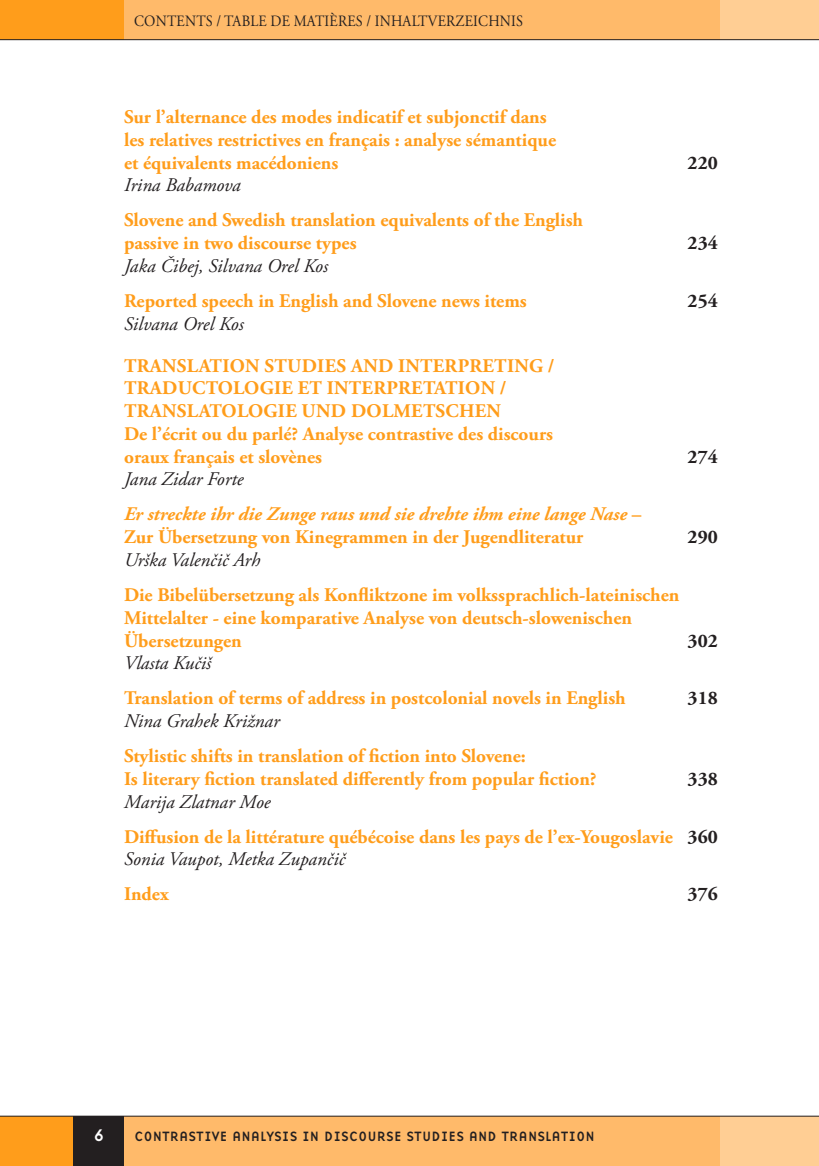
<style>
.page{position:relative;width:819px;height:1166px;background:#fff}
.page>*{position:absolute;margin:0;border:0;box-sizing:border-box;transform-origin:0 0}
.t1{font:700 19.25px/22.8px "Adobe Garamond Pro";color:#ff9d1b}
.t2{font:italic 19.25px "Adobe Garamond Pro";color:#231f20}
.t3{font:italic 700 19.25px/35px "Adobe Garamond Pro";color:#ff9d1b}
.t4{font:700 19.25px "Adobe Garamond Pro";color:#231f20}
.t5{font:17.5px "Base Nine";color:#fff}
.t6{font:15.75px "Adobe Garamond Pro";letter-spacing:.015em;color:#231f20;scale:.9 1}
.t7{font:14px "Base Nine";color:#231f20}
.s1{font-weight:400;color:#231f20}
.s2{font-style:normal}
.s3{font-weight:400;font-style:italic;color:#231f20}
.s4{color:#231f20}
</style>
<div class="page">
<div style="left:124px;top:0;width:596px;height:40px;background:#ffba6a"></div>
<div style="left:0;top:1116px;width:74px;height:50px;background:#ff9d1b"></div>
<div style="left:124px;top:1116px;width:620px;height:50px;background:#ffba6a"></div>
<div style="left:74px;top:1116px;width:50px;height:50px;background:#231f20"></div>
<div style="left:719px;top:1116px;width:99px;height:50px;background:#ffce94"></div>
<div style="left:719px;top:0;width:99px;height:40px;background:#ffce94"></div>
<div style="left:0;top:0;width:124px;height:40px;background:#ff9d1b"></div>
<hr style="left:0;top:39px;width:818px;height:1px;background:#231f20">
<hr style="left:0;top:1116px;width:818px;height:1px;background:#231f20">
<p class="t6" style="left:134px;top:11px;width:433px">CONTENTS / TABLE DE MATIÈRES / INHALTVERZEICHNIS</p>
<p class="t1" style="left:124px;top:106px;width:433px">Sur l’alternance des modes indicatif et subjonctif dans les relatives restrictives en français : analyse sémantique et équivalents macédoniens</p>
<p class="t4" style="left:687px;top:151px;width:32px">220</p>
<p class="t2" style="left:124px;top:174px;width:118px">Irina Babamova</p>
<p class="t1" style="left:124px;top:209px;width:460px">Slovene and Swedish translation equivalents of the English passive in two discourse types</p>
<p class="t4" style="left:687px;top:232px;width:32px">234</p>
<p class="t2" style="left:124px;top:254px;width:205px">Jaka Čibej, Silvana Orel Kos</p>
<p class="t1" style="left:124px;top:290px;width:404px">Reported speech in English and Slovene news items</p>
<p class="t4" style="left:687px;top:290px;width:32px">254</p>
<p class="t2" style="left:124px;top:312px;width:121px">Silvana Orel Kos</p>
<p class="t1" style="left:124px;top:354px;width:432px">TRANSLATION STUDIES AND INTERPRETING / TRADUCTOLOGIE ET INTERPRETATION / TRANSLATOLOGIE UND DOLMETSCHEN<br>De l’écrit ou du parlé? Analyse contrastive des discours oraux français et slovènes</p>
<p class="t4" style="left:687px;top:445px;width:32px">274</p>
<p class="t3" style="left:124px;top:462px;width:518px"><span class="s1">Jana Zidar Forte<br></span>Er streckte ihr die Zunge raus und sie drehte ihm eine lange Nase <span class="s2">–</span></p>
<p class="t1" style="left:124px;top:526px;width:461px">Zur Übersetzung von Kinegrammen in der Jugendliteratur</p>
<p class="t4" style="left:687px;top:526px;width:32px">290</p>
<p class="t2" style="left:124px;top:548px;width:138px">Urška Valenčič Arh</p>
<p class="t1" style="left:124px;top:584px;width:557px">Die Bibelübersetzung als Konfliktzone im volkssprachlich-lateinischen<br>Mittelalter - eine komparative Analyse von deutsch-slowenischen<br>Übersetzungen</p>
<p class="t4" style="left:687px;top:629px;width:32px">302</p>
<p class="t2" style="left:124px;top:651px;width:89px">Vlasta Kučiš</p>
<p class="t1" style="left:124px;top:687px;width:503px">Translation of terms of address in postcolonial novels in English</p>
<p class="t4" style="left:687px;top:687px;width:32px">318</p>
<p class="t2" style="left:124px;top:709px;width:157px">Nina Grahek Križnar</p>
<p class="t1" style="left:124px;top:745px;width:474px">Stylistic shifts in translation of fiction into Slovene:<br>Is literary fiction translated differently from popular fiction?</p>
<p class="t4" style="left:687px;top:767px;width:32px">338</p>
<p class="t1" style="left:124px;top:784px;width:595px;line-height:35px"><span class="s3">Marija Zlatnar Moe<br></span>Diffusion de la littérature québécoise dans les pays de l’ex-Yougoslavie <span class="s4">360</span></p>
<p class="t2" style="left:124px;top:847px;width:222px">Sonia Vaupot, Metka Zupančič</p>
<p class="t1" style="left:124px;top:883px;width:46px">Index</p>
<p class="t4" style="left:687px;top:883px;width:32px">376</p>
<p class="t5" style="left:93px;top:1123px;width:13px">6</p>
<p class="t7" style="left:134px;top:1126px;width:462px">CONTRASTIVE ANALYSIS IN DISCOURSE STUDIES AND TRANSLATION</p>
</div>
